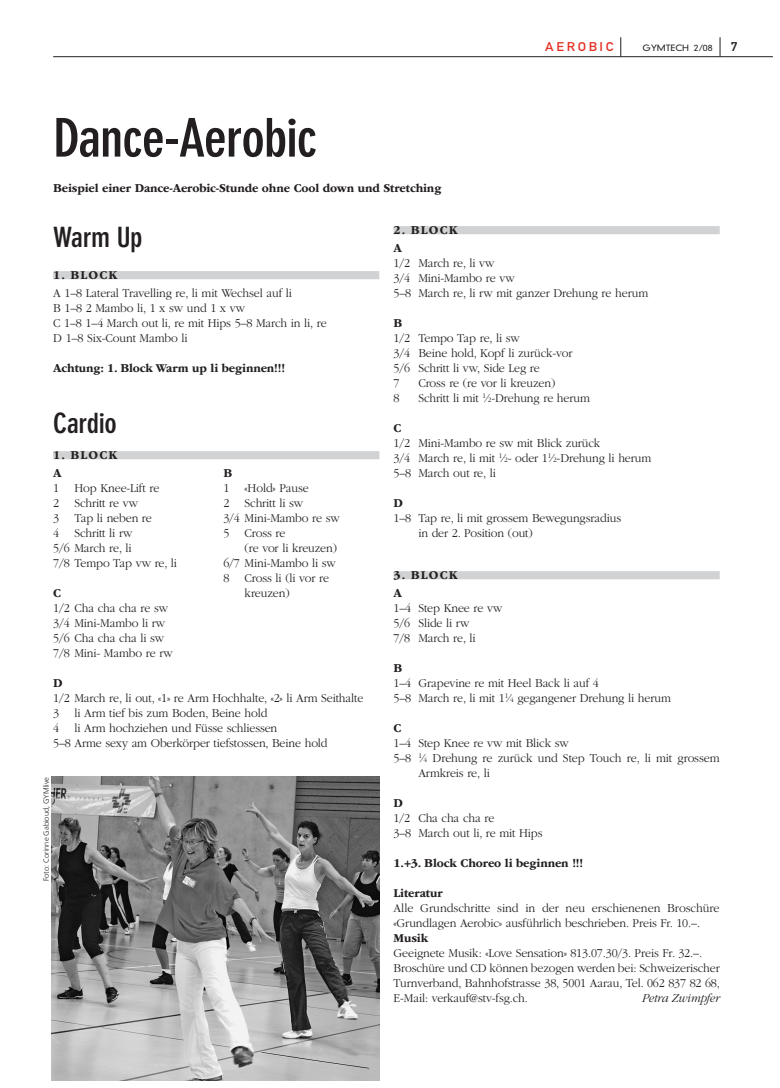
<style>
.page{position:relative;width:780px;height:1088px;background:#fff}
.page>*{position:absolute;margin:0;border:0;box-sizing:border-box;transform-origin:0 0}
.t1{font:700 condensed 52.5px "DIN Neuzeit Grotesk Std";letter-spacing:-.02em;color:#231f20;scale:1.1 1}
.t2{font:700 condensed 27.5px "DIN Neuzeit Grotesk Std";letter-spacing:-.015em;color:#231f20;scale:1.1 1}
.t3{font:300 12.5px/15px "ITC Garamond Std";letter-spacing:-.01em;color:#231f20;scale:.96 1}
.t4{font:700 12.5px/17.5px "ITC Garamond Std";letter-spacing:.1em;color:#231f20;scale:.96 1}
.t5{font:300 12.5px/15px "ITC Garamond Std";letter-spacing:-.01em;color:#231f20}
.t6{font:700 12.5px "ITC Garamond Std";letter-spacing:-.01em;color:#231f20;scale:.96 1}
.t7{font:italic 300 12.5px "ITC Garamond Std";letter-spacing:-.01em;color:#231f20;scale:.96 1}
.t8{font:12.5px "DIN Mittelschrift Std";letter-spacing:.185em;color:#e33125;scale:1.1 1}
.t9{font:12.5px "DIN Mittelschrift Std";color:#231f20;scale:1.1 1}
.t10{font:300 8.5px "DIN Neuzeit Grotesk Std";color:#231f20;scale:1.1 1}
.t11{font:300 7.5px "Frutiger LT Com";color:#231f20}
.s1{font-size:7.25px}
</style>
<div class="page">
<hr style="left:53px;top:56px;width:719px;height:1px;background:#231f20">
<svg style="left:719px;top:37px;width:1px;height:20px"></svg>
<svg style="left:620px;top:37px;width:1px;height:20px"></svg>
<img style="left:52px;top:777px;width:327px;height:304px">
<div style="left:393px;top:226px;width:326px;height:8px;background:#d1d2d4"></div>
<div style="left:393px;top:571px;width:326px;height:8px;background:#d1d2d4"></div>
<div style="left:53px;top:271px;width:326px;height:8px;background:#d1d2d4"></div>
<div style="left:53px;top:451px;width:326px;height:8px;background:#d1d2d4"></div>
<p class="t8" style="left:545px;top:40px;width:63px">A EROBIC</p>
<p class="t10" style="left:642px;top:43px;width:65px">GYMTECH 2/08</p>
<p class="t9" style="left:730px;top:40px;width:7px">7</p>
<h1 class="t1" style="left:53px;top:108px;width:241px">Dance-Aerobic</h1>
<p class="t4" style="left:53px;top:179px;width:406px">Beispiel einer Dance-Aerobic-Stunde ohne Cool down und Stretching</p>
<p class="t4" style="left:393px;top:222px;width:69px">2. Block<br>A</p>
<p class="t3" style="left:393px;top:255px;width:267px">1/2 March re, li vw<br>3/4 Mini-Mambo re vw<br>5–8 March re, li rw mit ganzer Drehung re herum</p>
<p class="t4" style="left:393px;top:314px;width:11px">B</p>
<p class="t3" style="left:393px;top:330px;width:188px">1/2 Tempo Tap re, li sw<br>3/4 Beine hold, Kopf li zurück-vor<br>5/6 Schritt li vw, Side Leg re<br>7</p>
<h2 class="t2" style="left:53px;top:221px;width:83px">Warm Up</h2>
<p class="t4" style="left:53px;top:267px;width:69px">1. Block</p>
<p class="t3" style="left:53px;top:285px;width:286px">A 1–8 Lateral Travelling re, li mit Wechsel auf li<br>B 1–8 2 Mambo li, 1 x sw und 1 x vw<br>C 1–8 1–4 March out li, re mit Hips 5–8 March in li, re D 1–8 Six-Count Mambo li</p>
<p class="t6" style="left:53px;top:361px;width:243px">Achtung: 1. Block Warm up li beginnen!!!</p>
<h2 class="t2" style="left:53px;top:407px;width:59px">Cardio</h2>
<p class="t4" style="left:53px;top:447px;width:69px">1. Block<br>A</p>
<p class="t3" style="left:53px;top:480px;width:131px">1 Hop Knee-Lift re<br>2 Schritt re vw<br>3 Tap li neben re<br>4 Schritt li rw<br>5/6 March re, li<br>7/8 Tempo Tap vw re, li</p>
<p class="t4" style="left:53px;top:584px;width:9px">C</p>
<p class="t3" style="left:53px;top:600px;width:126px">1/2 Cha cha cha re sw<br>3/4 Mini-Mambo li rw<br>5/6 Cha cha cha li sw<br>7/8 Mini- Mambo re rw</p>
<p class="t4" style="left:53px;top:674px;width:11px">D</p>
<p class="t3" style="left:53px;top:690px;width:325px">1/2 March re, li out, «1» re Arm Hochhalte, «2» li Arm Seithalte 3 li Arm tief bis zum Boden, Beine hold<br>4 li Arm hochziehen und Füsse schliessen<br>5–8 Arme sexy am Oberkörper tiefstossen, Beine hold</p>
<p class="t3" style="left:418px;top:375px;width:144px">Cross re (re vor li kreuzen)</p>
<p class="t3" style="left:393px;top:390px;width:8px">8</p>
<p class="t3" style="left:418px;top:390px;width:180px">Schritt li mit <sup>1</sup>⁄<span class="s1">2</span>-Drehung re herum</p>
<p class="t4" style="left:393px;top:419px;width:9px">C</p>
<p class="t3" style="left:393px;top:435px;width:270px">1/2 Mini-Mambo re sw mit Blick zurück<br>3/4 March re, li mit <sup>1</sup>⁄<span class="s1">2</span>- oder 1<sup>1</sup>⁄<span class="s1">2</span>-Drehung li herum<br>5–8 March out re, li</p>
<p class="t4" style="left:393px;top:494px;width:11px">D</p>
<p class="t3" style="left:418px;top:510px;width:213px;text-indent:-25px">1–8 Tap re, li mit grossem Bewegungsradius in der 2. Position (out)</p>
<p class="t4" style="left:393px;top:567px;width:69px">3. Block<br>A</p>
<p class="t3" style="left:393px;top:600px;width:115px">1–4 Step Knee re vw<br>5/6 Slide li rw<br>7/8 March re, li</p>
<p class="t4" style="left:393px;top:659px;width:11px">B</p>
<p class="t3" style="left:393px;top:675px;width:290px">1–4 Grapevine re mit Heel Back li auf 4<br>5–8 March re, li mit 1<sup>1</sup>⁄<span class="s1">4</span> gegangener Drehung li herum</p>
<p class="t4" style="left:393px;top:719px;width:9px">C</p>
<p class="t3" style="left:393px;top:735px;width:184px">1–4 Step Knee re vw mit Blick sw</p>
<p class="t3" style="left:393px;top:750px;width:341px">5–8 <sup>1</sup>⁄<span class="s1">4</span> Drehung re zurück und Step Touch re, li mit grossem</p>
<p class="t3" style="left:418px;top:765px;width:76px">Armkreis re, li</p>
<p class="t4" style="left:393px;top:794px;width:11px">D</p>
<p class="t3" style="left:393px;top:810px;width:157px">1/2 Cha cha cha re<br>3–8 March out li, re mit Hips</p>
<p class="t4" style="left:393px;top:854px;width:199px">1.+3. Block Choreo li beginnen !!!</p>
<p class="t4" style="left:393px;top:884px;width:53px">Literatur</p>
<p class="t5" style="left:393px;top:900px;width:327px">Alle Grundschritte sind in der neu erschienenen Broschüre «Grundlagen Aerobic» ausführlich beschrieben. Preis Fr. 10.–.</p>
<p class="t4" style="left:393px;top:929px;width:38px">Musik</p>
<p class="t3" style="left:393px;top:945px;width:341px">Geeignete Musik: «Love Sensation» 813.07.30/3. Preis Fr. 32.–.<br>Broschüre und CD können bezogen werden bei: Schweizerischer Turnverband, Bahnhofstrasse 38, 5001 Aarau, Tel. 062 837 82 68, E-Mail: verkauf@stv-fsg.ch.</p>
<p class="t4" style="left:223px;top:464px;width:11px">B</p>
<p class="t3" style="left:223px;top:480px;width:123px">1 «Hold» Pause<br>2 Schritt li sw<br>3/4 Mini-Mambo re sw<br>5 Cross re</p>
<p class="t3" style="left:244px;top:540px;width:98px">(re vor li kreuzen)</p>
<p class="t3" style="left:223px;top:555px;width:119px">6/7 Mini-Mambo li sw</p>
<p class="t3" style="left:223px;top:570px;width:112px">8 Cross li (li vor re</p>
<p class="t3" style="left:244px;top:585px;width:48px">kreuzen)</p>
<p class="t11" style="left:42px;top:881px;width:106px;rotate:-90deg">Foto: Corinne Gabioud, GYMlive</p>
<p class="t7" style="left:642px;top:991px;width:82px">Petra Zwimpfer</p>
</div>
